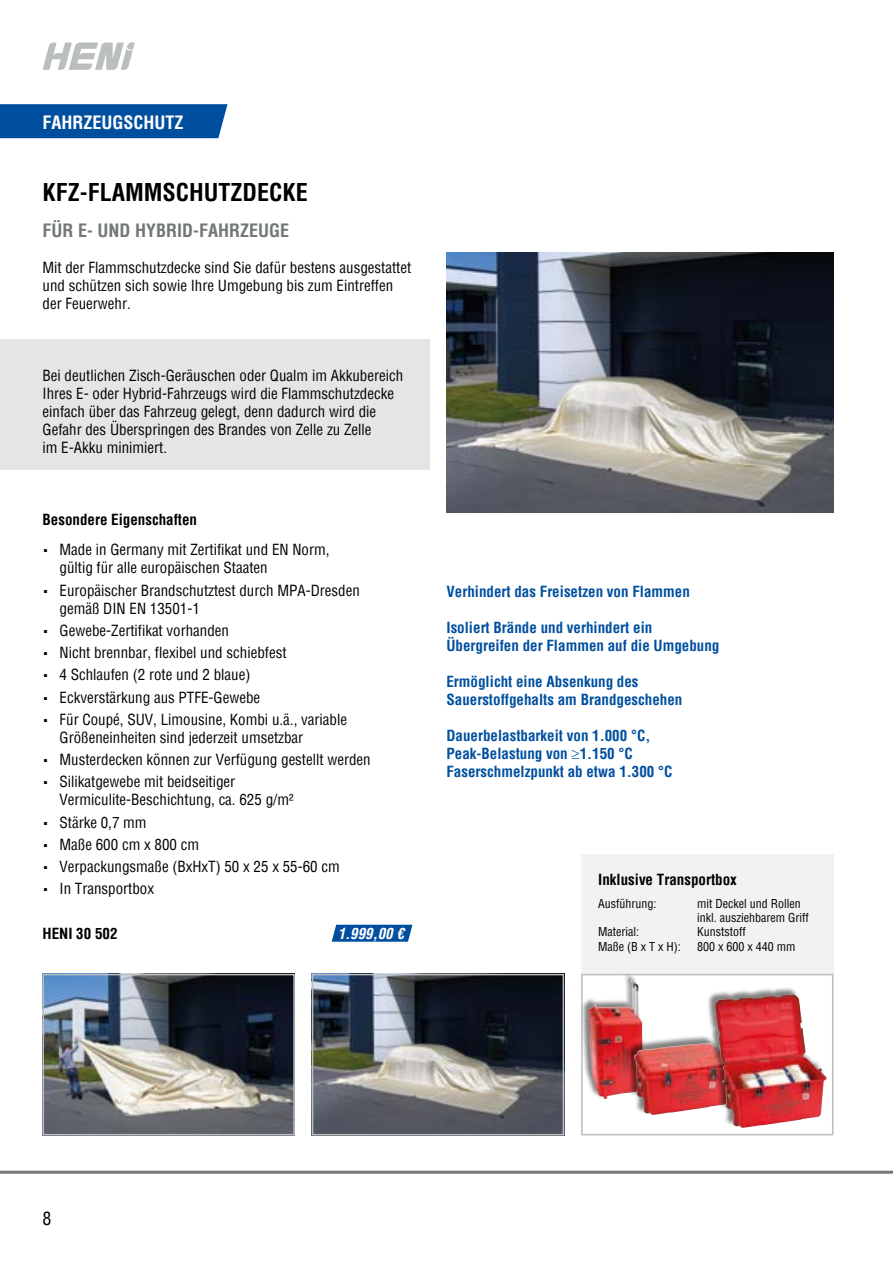
<style>
.page{position:relative;width:893px;height:1263px;background:#fff}
.page>*{position:absolute;margin:0;border:0;box-sizing:border-box;transform-origin:0 0}
.t1{font:700 condensed 24px "Helvetica";color:#000}
.t2{font:700 condensed 18px "Helvetica";color:#727777}
.t3{font:700 condensed 18px "Helvetica";color:#fff}
.t4{font:condensed 18px "Helvetica";color:#000}
.t5{font:condensed 15px/18px "Helvetica";color:#000}
.t6{font:700 condensed 15px/18px "Helvetica";color:#004f9f}
.t7{font:700 condensed 15px "Helvetica";color:#000}
.t8{font:italic 700 condensed 15px "Helvetica";color:#fff}
.t9{font:condensed 12px/14.4px "Helvetica";color:#000}
.s1{font-family:"The Sans C4 s";font-weight:300;font-stretch:normal}
</style>
<div class="page">
<hr style="left:0;top:1171px;width:893px;height:3px;background:#727777">
<svg style="left:43px;top:43px;width:92px;height:27px"></svg>
<div style="left:0;top:339px;width:429px;height:131px;background:#e4e6e6"></div>
<div style="left:0;top:104px;width:227px;height:34px;background:#004f9f"></div>
<img style="left:447px;top:252px;width:386px;height:261px">
<div style="left:581px;top:854px;width:252px;height:120px;background:#f1f2f2"></div>
<div style="left:581px;top:974px;width:252px;height:161px;background:#fff;border:2px solid #babebe"></div>
<div style="left:580px;top:972px;width:62px;height:126px;background:#000;opacity:.5"></div>
<img style="left:588px;top:980px;width:54px;height:119px">
<div style="left:626px;top:1035px;width:106px;height:79px;background:#000;opacity:.5"></div>
<img style="left:634px;top:1043px;width:73px;height:72px">
<div style="left:707px;top:986px;width:118px;height:141px;background:#000;opacity:.5"></div>
<img style="left:715px;top:994px;width:112px;height:134px">
<img style="left:46px;top:977px;width:246px;height:155px">
<div style="left:43px;top:974px;width:252px;height:161px;border:2px solid #babebe"></div>
<img style="left:315px;top:977px;width:246px;height:155px">
<div style="left:312px;top:974px;width:252px;height:161px;border:2px solid #babebe"></div>
<svg style="left:332px;top:925px;width:80px;height:17px"></svg>
<p class="t3" style="left:43px;top:110px;width:143px">FAHRZEUGSCHUTZ</p>
<h1 class="t1" style="left:43px;top:176px;width:267px">KFZ-FLAMMSCHUTZDECKE</h1>
<p class="t2" style="left:43px;top:218px;width:248px">FÜR E- UND HYBRID-FAHRZEUGE</p>
<p class="t5" style="left:43px;top:258px;width:370px">Mit der Flammschutzdecke sind Sie dafür bestens ausgestattet und schützen sich sowie Ihre Umgebung bis zum Eintreffen der Feuerwehr.</p>
<p class="t5" style="left:43px;top:366px;width:362px">Bei deutlichen Zisch-Geräuschen oder Qualm im Akkubereich Ihres E- oder Hybrid-Fahrzeugs wird die Flammschutzdecke einfach über das Fahrzeug gelegt, denn dadurch wird die Gefahr des Überspringen des Brandes von Zelle zu Zelle<br>im E-Akku minimiert.</p>
<p class="t7" style="left:43px;top:509px;width:156px">Besondere Eigenschaften</p>
<p class="t5" style="left:60px;top:541px;width:271px;text-indent:-17px"><span class="s1">▪</span> Made in Germany mit Zertifikat und EN Norm, gültig für alle europäischen Staaten</p>
<p class="t5" style="left:60px;top:581px;width:302px;text-indent:-17px"><span class="s1">▪</span> Europäischer Brandschutztest durch MPA-Dresden gemäß DIN EN 13501-1</p>
<p class="t5" style="left:43px;top:621px;width:188px"><span class="s1">▪</span> Gewebe-Zertifikat vorhanden</p>
<p class="t5" style="left:43px;top:643px;width:246px"><span class="s1">▪</span> Nicht brennbar, flexibel und schiebfest</p>
<p class="t5" style="left:43px;top:666px;width:209px"><span class="s1">▪</span> 4 Schlaufen (2 rote und 2 blaue)</p>
<p class="t5" style="left:43px;top:688px;width:219px"><span class="s1">▪</span> Eckverstärkung aus PTFE-Gewebe</p>
<p class="t5" style="left:60px;top:710px;width:289px;text-indent:-17px"><span class="s1">▪</span> Für Coupé, SUV, Limousine, Kombi u.ä., variable<br>Größeneinheiten sind jederzeit umsetzbar</p>
<p class="t5" style="left:43px;top:750px;width:330px"><span class="s1">▪</span> Musterdecken können zur Verfügung gestellt werden</p>
<p class="t5" style="left:60px;top:773px;width:236px;text-indent:-17px"><span class="s1">▪</span> Silikatgewebe mit beidseitiger<br>Vermiculite-Beschichtung, ca. 625 g/m²</p>
<p class="t5" style="left:43px;top:813px;width:106px"><span class="s1">▪</span> Stärke 0,7 mm</p>
<p class="t5" style="left:43px;top:835px;width:158px"><span class="s1">▪</span> Maße 600 cm x 800 cm</p>
<p class="t5" style="left:43px;top:857px;width:299px"><span class="s1">▪</span> Verpackungsmaße (BxHxT) 50 x 25 x 55-60 cm</p>
<p class="t5" style="left:43px;top:880px;width:113px"><span class="s1">▪</span> In Transportbox</p>
<p class="t7" style="left:43px;top:923px;width:76px">HENI 30 502</p>
<p class="t8" style="left:338px;top:923px;width:68px">1.999,00 €</p>
<p class="t6" style="left:446px;top:582px;width:245px">Verhindert das Freisetzen von Flammen</p>
<p class="t6" style="left:446px;top:618px;width:274px">Isoliert Brände und verhindert ein<br>Übergreifen der Flammen auf die Umgebung</p>
<p class="t6" style="left:446px;top:672px;width:237px">Ermöglicht eine Absenkung des<br>Sauerstoffgehalts am Brandgeschehen</p>
<p class="t6" style="left:446px;top:726px;width:227px">Dauerbelastbarkeit von 1.000 °C,<br>Peak-Belastung von ≥1.150 °C<br>Faserschmelzpunkt ab etwa 1.300 °C</p>
<p class="t7" style="left:598px;top:869px;width:140px">Inklusive Transportbox</p>
<p class="t9" style="left:598px;top:896px;width:60px">Ausführung:</p>
<p class="t9" style="left:697px;top:896px;width:113px">mit Deckel und Rollen inkl. ausziehbarem Griff</p>
<p class="t9" style="left:598px;top:924px;width:42px">Material:</p>
<p class="t9" style="left:697px;top:924px;width:50px">Kunststoff</p>
<p class="t9" style="left:598px;top:939px;width:84px">Maße (B x T x H):</p>
<p class="t9" style="left:697px;top:939px;width:100px">800 x 600 x 440 mm</p>
<p class="t4" style="left:43px;top:1206px;width:10px">8</p>
</div>
